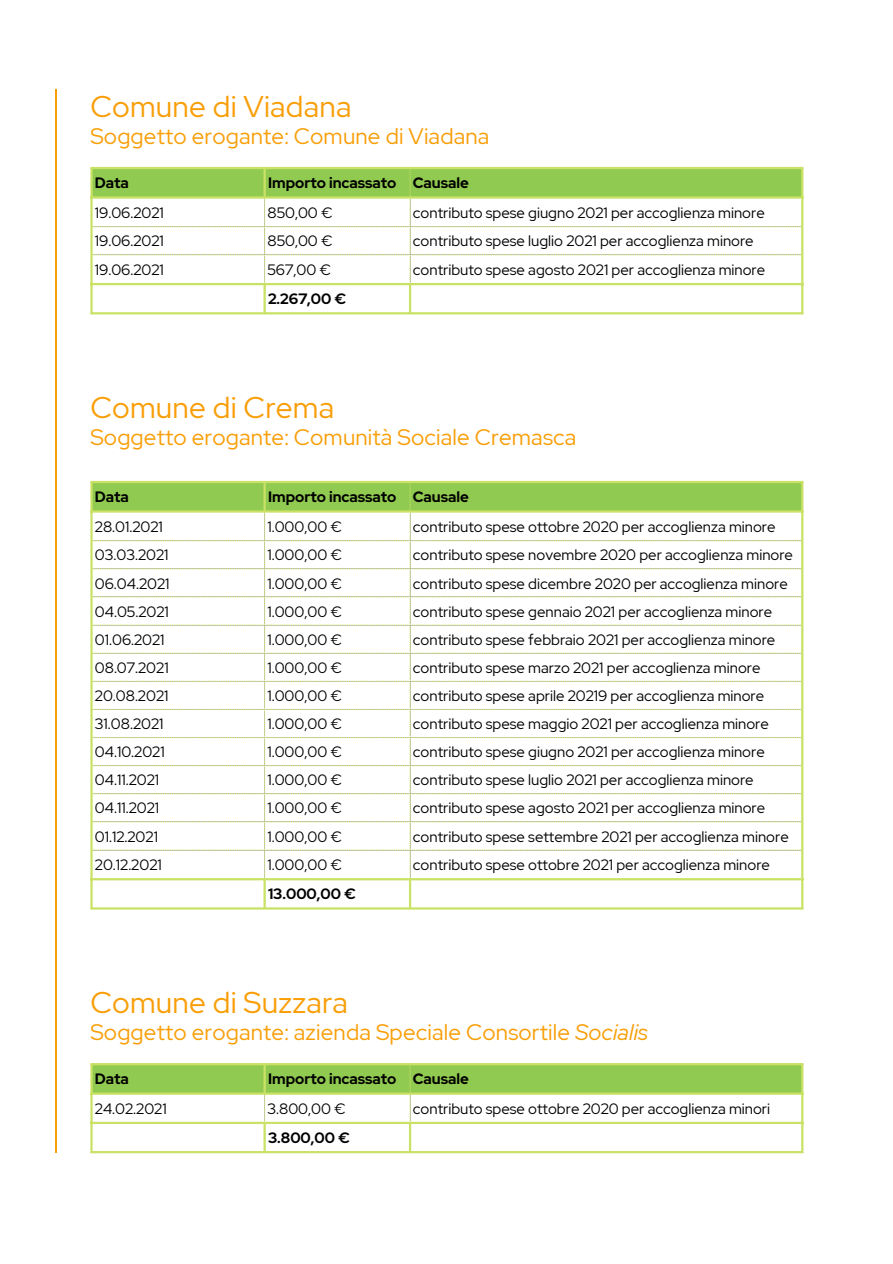
<style>
.page{position:relative;width:893px;height:1264px;background:#fff}
.page>*{position:absolute;margin:0;border:0;box-sizing:border-box;transform-origin:0 0}
.t1{font:29.85px "Red Hat Display";letter-spacing:.005em;color:#f99e07}
.t2{font:22.35px "Red Hat Display";letter-spacing:.005em;color:#f99e07}
.t3{font:15px "Red Hat Display";color:#000}
.t4{font:700 15px "Red Hat Display";color:#000}
.s1{font-style:italic}
</style>
<div class="page">
<hr style="left:55px;top:89px;width:2px;height:1064px;background:#f99e07">
<svg style="left:93px;top:169px;width:708px;height:113px"></svg>
<hr style="left:90px;top:169px;width:3px;height:143px;background:#c9e265">
<hr style="left:263px;top:169px;width:3px;height:27px;background:#c9e265">
<hr style="left:263px;top:285px;width:3px;height:27px;background:#c9e265">
<hr style="left:409px;top:285px;width:2px;height:27px;background:#c9e265">
<hr style="left:801px;top:169px;width:2px;height:143px;background:#c9e265">
<hr style="left:90px;top:167px;width:713px;height:2px;background:#c9e265">
<hr style="left:90px;top:196px;width:713px;height:3px;background:#c9e265">
<hr style="left:90px;top:283px;width:713px;height:2px;background:#c9e265">
<hr style="left:90px;top:312px;width:713px;height:2px;background:#c9e265">
<svg style="left:93px;top:483px;width:708px;height:394px"></svg>
<svg style="left:412px;top:540px;width:388px;height:310px"></svg>
<hr style="left:90px;top:483px;width:3px;height:424px;background:#c9e265">
<hr style="left:263px;top:483px;width:3px;height:27px;background:#c9e265">
<hr style="left:263px;top:880px;width:3px;height:27px;background:#c9e265">
<hr style="left:409px;top:880px;width:2px;height:27px;background:#c9e265">
<hr style="left:801px;top:483px;width:2px;height:424px;background:#c9e265">
<hr style="left:90px;top:481px;width:713px;height:2px;background:#c9e265">
<hr style="left:90px;top:510px;width:713px;height:2px;background:#c9e265">
<hr style="left:90px;top:878px;width:713px;height:2px;background:#c9e265">
<hr style="left:90px;top:907px;width:713px;height:2px;background:#c9e265">
<svg style="left:93px;top:1065px;width:708px;height:56px"></svg>
<hr style="left:90px;top:1065px;width:3px;height:85px;background:#c9e265">
<hr style="left:263px;top:1065px;width:3px;height:27px;background:#c9e265">
<hr style="left:263px;top:1123px;width:3px;height:27px;background:#c9e265">
<hr style="left:409px;top:1123px;width:2px;height:27px;background:#c9e265">
<hr style="left:801px;top:1065px;width:2px;height:85px;background:#c9e265">
<hr style="left:90px;top:1063px;width:713px;height:2px;background:#c9e265">
<hr style="left:90px;top:1092px;width:713px;height:2px;background:#c9e265">
<hr style="left:90px;top:1121px;width:713px;height:2px;background:#c9e265">
<hr style="left:90px;top:1150px;width:713px;height:3px;background:#c9e265">
<h1 class="t1" style="left:90px;top:87px;width:262px">Comune di Viadana</h1>
<h2 class="t2" style="left:90px;top:121px;width:400px">Soggetto erogante: Comune di Viadana</h2>
<p class="t4" style="left:95px;top:173px;width:36px">Data</p>
<p class="t4" style="left:268px;top:173px;width:202px">Importo incassato Causale</p>
<p class="t3" style="left:95px;top:202px;width:70px">19.06.2021</p>
<p class="t3" style="left:267px;top:202px;width:67px">850,00 €</p>
<p class="t3" style="left:413px;top:202px;width:353px">contributo spese giugno 2021 per accoglienza minore</p>
<p class="t3" style="left:95px;top:231px;width:70px">19.06.2021</p>
<p class="t3" style="left:267px;top:231px;width:67px">850,00 €</p>
<p class="t3" style="left:413px;top:231px;width:342px">contributo spese luglio 2021 per accoglienza minore</p>
<p class="t3" style="left:95px;top:259px;width:70px">19.06.2021</p>
<p class="t3" style="left:267px;top:259px;width:65px">567,00 €</p>
<p class="t3" style="left:413px;top:259px;width:354px">contributo spese agosto 2021 per accoglienza minore</p>
<p class="t4" style="left:268px;top:289px;width:80px">2.267,00 €</p>
<h1 class="t1" style="left:90px;top:387px;width:245px">Comune di Crema</h1>
<h2 class="t2" style="left:90px;top:422px;width:487px">Soggetto erogante: Comunità Sociale Cremasca</h2>
<p class="t4" style="left:95px;top:487px;width:36px">Data</p>
<p class="t4" style="left:268px;top:487px;width:202px">Importo incassato Causale</p>
<p class="t3" style="left:95px;top:516px;width:69px">28.01.2021</p>
<p class="t3" style="left:267px;top:516px;width:76px">1.000,00 €</p>
<p class="t3" style="left:413px;top:516px;width:364px">contributo spese ottobre 2020 per accoglienza minore</p>
<p class="t3" style="left:95px;top:545px;width:75px">03.03.2021</p>
<p class="t3" style="left:267px;top:545px;width:76px">1.000,00 €</p>
<p class="t3" style="left:413px;top:545px;width:381px">contributo spese novembre 2020 per accoglienza minore</p>
<p class="t3" style="left:95px;top:573px;width:76px">06.04.2021</p>
<p class="t3" style="left:267px;top:573px;width:76px">1.000,00 €</p>
<p class="t3" style="left:413px;top:573px;width:376px">contributo spese dicembre 2020 per accoglienza minore</p>
<p class="t3" style="left:95px;top:601px;width:75px">04.05.2021</p>
<p class="t3" style="left:267px;top:601px;width:76px">1.000,00 €</p>
<p class="t3" style="left:413px;top:601px;width:361px">contributo spese gennaio 2021 per accoglienza minore</p>
<p class="t3" style="left:95px;top:629px;width:71px">01.06.2021</p>
<p class="t3" style="left:267px;top:629px;width:76px">1.000,00 €</p>
<p class="t3" style="left:413px;top:629px;width:364px">contributo spese febbraio 2021 per accoglienza minore</p>
<p class="t3" style="left:95px;top:657px;width:75px">08.07.2021</p>
<p class="t3" style="left:267px;top:657px;width:76px">1.000,00 €</p>
<p class="t3" style="left:413px;top:657px;width:349px">contributo spese marzo 2021 per accoglienza minore</p>
<p class="t3" style="left:95px;top:685px;width:75px">20.08.2021</p>
<p class="t3" style="left:267px;top:685px;width:76px">1.000,00 €</p>
<p class="t3" style="left:413px;top:685px;width:353px">contributo spese aprile 20219 per accoglienza minore</p>
<p class="t3" style="left:95px;top:713px;width:70px">31.08.2021</p>
<p class="t3" style="left:267px;top:713px;width:76px">1.000,00 €</p>
<p class="t3" style="left:413px;top:713px;width:357px">contributo spese maggio 2021 per accoglienza minore</p>
<p class="t3" style="left:95px;top:742px;width:71px">04.10.2021</p>
<p class="t3" style="left:267px;top:742px;width:76px">1.000,00 €</p>
<p class="t3" style="left:413px;top:742px;width:353px">contributo spese giugno 2021 per accoglienza minore</p>
<p class="t3" style="left:95px;top:770px;width:66px">04.11.2021</p>
<p class="t3" style="left:267px;top:770px;width:76px">1.000,00 €</p>
<p class="t3" style="left:413px;top:770px;width:342px">contributo spese luglio 2021 per accoglienza minore</p>
<p class="t3" style="left:95px;top:798px;width:66px">04.11.2021</p>
<p class="t3" style="left:267px;top:798px;width:76px">1.000,00 €</p>
<p class="t3" style="left:413px;top:798px;width:354px">contributo spese agosto 2021 per accoglienza minore</p>
<p class="t3" style="left:95px;top:826px;width:65px">01.12.2021</p>
<p class="t3" style="left:267px;top:826px;width:76px">1.000,00 €</p>
<p class="t3" style="left:413px;top:826px;width:377px">contributo spese settembre 2021 per accoglienza minore</p>
<p class="t3" style="left:95px;top:854px;width:68px">20.12.2021</p>
<p class="t3" style="left:267px;top:854px;width:76px">1.000,00 €</p>
<p class="t3" style="left:413px;top:854px;width:358px">contributo spese ottobre 2021 per accoglienza minore</p>
<p class="t4" style="left:268px;top:884px;width:89px">13.000,00 €</p>
<h1 class="t1" style="left:90px;top:982px;width:259px">Comune di Suzzara</h1>
<h2 class="t2" style="left:90px;top:1017px;width:559px">Soggetto erogante: azienda Speciale Consortile <span class="s1">Socialis</span></h2>
<p class="t4" style="left:95px;top:1069px;width:36px">Data</p>
<p class="t4" style="left:268px;top:1069px;width:202px">Importo incassato Causale</p>
<p class="t3" style="left:95px;top:1098px;width:73px">24.02.2021</p>
<p class="t3" style="left:267px;top:1098px;width:80px">3.800,00 €</p>
<p class="t3" style="left:413px;top:1098px;width:359px">contributo spese ottobre 2020 per accoglienza minori</p>
<p class="t4" style="left:268px;top:1127px;width:83px">3.800,00 €</p>
</div>
